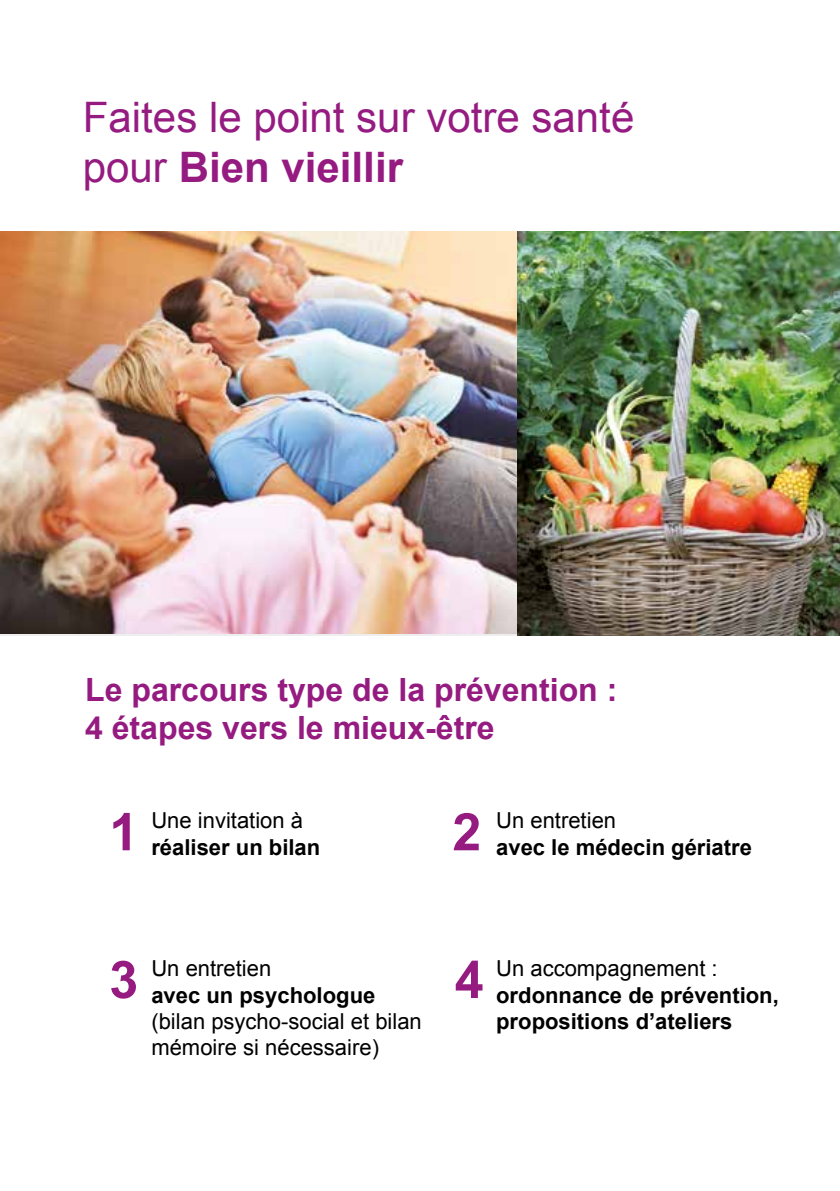
<style>
.page{position:relative;width:840px;height:1191px;background:#fff}
.page>*{position:absolute;margin:0;border:0;box-sizing:border-box;transform-origin:0 0}
.t1{font:700 52px "Arial";color:#951b81}
.t2{font:42px/50.4px "Arial";color:#951b81}
.t3{font:700 32px/38.4px "Arial";color:#951b81}
.t4{font:22px/26.4px "Arial";color:#000}
.t5{font:700 22px/26.4px "Arial";color:#000}
.s1{font-weight:700}
</style>
<div class="page">
<img style="left:516px;top:231px;width:323px;height:404px">
<img style="left:0;top:231px;width:516px;height:402px">
<h2 class="t2" style="left:83px;top:92px;width:552px">Faites le point sur votre santé pour <span class="s1">Bien vieillir</span></h2>
<h3 class="t3" style="left:85px;top:671px;width:533px">Le parcours type de la prévention :<br>4 étapes vers le mieux-être</h3>
<h1 class="t1" style="left:109px;top:797px;width:30px">1</h1>
<p class="t4" style="left:151px;top:807px;width:153px">Une invitation à</p>
<p class="t5" style="left:151px;top:834px;width:170px">réaliser un bilan</p>
<h1 class="t1" style="left:452px;top:797px;width:30px">2</h1>
<p class="t4" style="left:496px;top:807px;width:121px">Un entretien</p>
<p class="t5" style="left:496px;top:834px;width:257px">avec le médecin gériatre</p>
<p class="t4" style="left:151px;top:955px;width:121px">Un entretien</p>
<p class="t5" style="left:151px;top:982px;width:225px">avec un psychologue</p>
<p class="t4" style="left:151px;top:1008px;width:272px">(bilan psycho-social et bilan mémoire si nécessaire)</p>
<h1 class="t1" style="left:109px;top:945px;width:30px">3</h1>
<h1 class="t1" style="left:454px;top:945px;width:30px">4</h1>
<p class="t4" style="left:496px;top:955px;width:223px">Un accompagnement :</p>
<p class="t5" style="left:496px;top:982px;width:284px">ordonnance de prévention, propositions d’ateliers</p>
</div>
